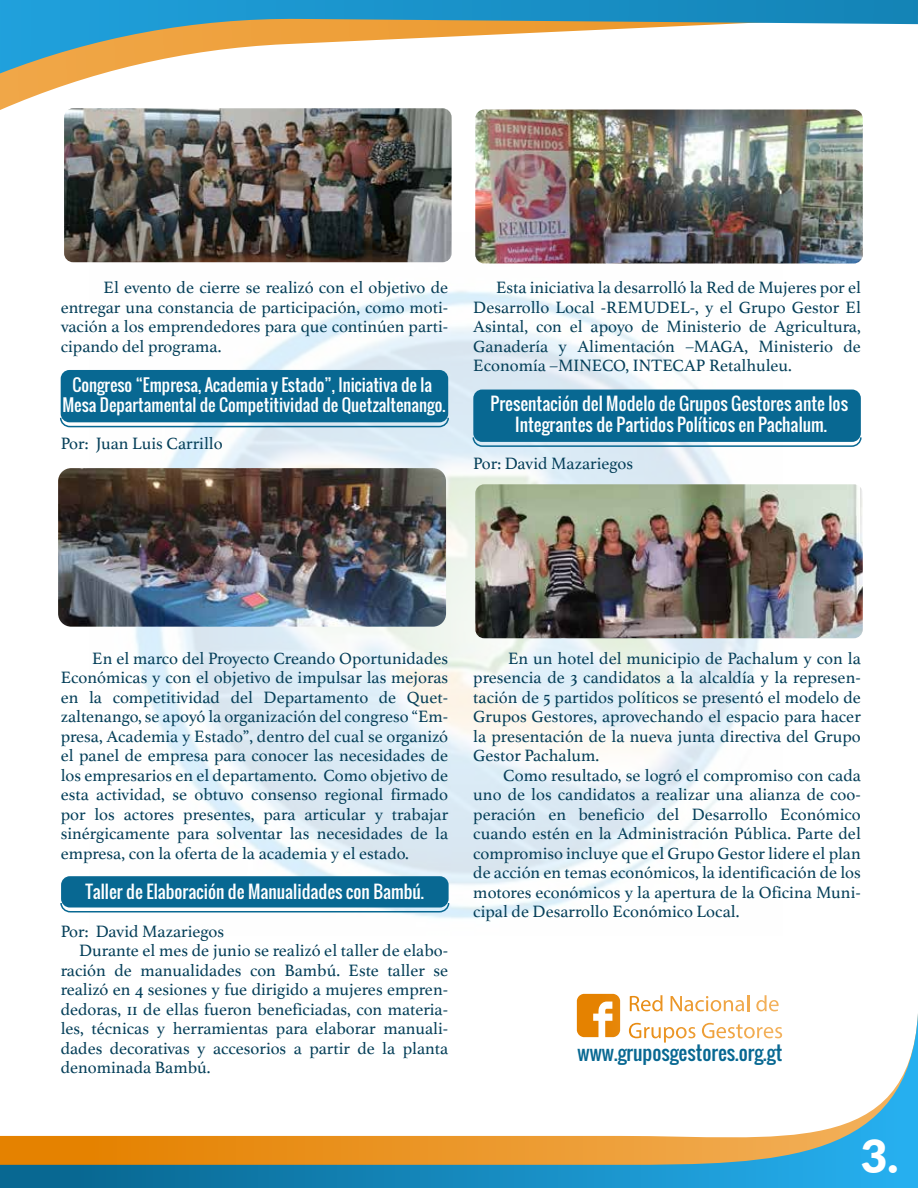
<style>
.page{position:relative;width:918px;height:1188px;background:#fff}
.page>*{position:absolute;margin:0;border:0;box-sizing:border-box;transform-origin:0 0}
.t1{font:900 45.9px "Lato";color:#fff}
.t2{font:19.5px "Oswald";color:#086892}
.t3{font:17.25px/19.5px "Athelas";color:#053f59;text-align:justify}
.t4{font:17.25px/20.7px "Oswald";color:#fff;text-align:center}
.t5{font:16.5px/19.8px "Oswald";color:#fff;text-align:center}
</style>
<div class="page">
<img style="left:90px;top:262px;width:692px;height:657px">
<svg style="left:577px;top:994px;width:43px;height:19px"></svg>
<svg style="left:630px;top:995px;width:33px;height:16px"></svg>
<svg style="left:671px;top:995px;width:78px;height:16px"></svg>
<svg style="left:756px;top:995px;width:23px;height:16px"></svg>
<img style="left:58px;top:468px;width:388px;height:159px">
<img style="left:64px;top:110px;width:388px;height:152px">
<div style="left:61px;top:876px;width:388px;height:32px;background:#086892;border-radius:9px"></div>
<svg style="left:60px;top:902px;width:390px;height:11px"></svg>
<div style="left:473px;top:390px;width:388px;height:52px;background:#086892;border-radius:9px"></div>
<svg style="left:472px;top:436px;width:390px;height:12px"></svg>
<div style="left:61px;top:370px;width:387px;height:52px;background:#086892;border-radius:9px"></div>
<svg style="left:60px;top:416px;width:390px;height:12px"></svg>
<img style="left:475px;top:110px;width:388px;height:154px">
<img style="left:475px;top:484px;width:388px;height:154px">
<svg style="left:0;top:1013px;width:918px;height:175px"></svg>
<svg style="left:0;top:73px;width:856px;height:37px"></svg>
<svg style="left:0;top:0;width:918px;height:73px"></svg>
<p class="t3" style="left:61px;top:277px;width:389px;text-indent:43px">El evento de cierre se realizó con el objetivo de entregar una constancia de participación, como moti&shy;vación a los emprendedores para que continúen parti&shy;cipando del programa.</p>
<p class="t5" style="left:62px;top:375px;width:385px">Congreso “Empresa, Academia y Estado”, Iniciativa de la<br>Mesa Departamental de Competitividad de Quetzaltenango.</p>
<p class="t3" style="left:61px;top:433px;width:163px">Por: Juan Luis Carrillo</p>
<p class="t3" style="left:473px;top:278px;width:389px;text-indent:23px">Esta iniciativa la desarrolló la Red de Mujeres por el Desarrollo Local -REMUDEL-, y el Grupo Gestor El Asintal, con el apoyo de Ministerio de Agricultura, Ganadería y Alimentación –MAGA, Ministerio de Economía –MINECO, INTECAP Retalhuleu.</p>
<p class="t4" style="left:491px;top:394px;width:359px">Presentación del Modelo de Grupos Gestores ante los<br>Integrantes de Partidos Políticos en Pachalum.</p>
<p class="t3" style="left:473px;top:453px;width:161px">Por: David Mazariegos</p>
<p class="t3" style="left:61px;top:648px;width:389px;text-indent:32px">En el marco del Proyecto Creando Oportunidades Económicas y con el objetivo de impulsar las mejoras en la competitividad del Departamento de Quet&shy;zaltenango, se apoyó la organización del congreso “Em&shy;presa, Academia y Estado”, dentro del cual se organizó el panel de empresa para conocer las necesidades de los empresarios en el departamento. Como objetivo de esta actividad, se obtuvo consenso regional firmado por los actores presentes, para articular y trabajar sinérgicamente para solventar las necesidades de la empresa, con la oferta de la academia y el estado.</p>
<p class="t4" style="left:86px;top:881px;width:340px">Taller de Elaboración de Manualidades con Bambú.</p>
<p class="t3" style="left:61px;top:921px;width:165px">Por: David Mazariegos</p>
<p class="t3" style="left:79px;top:940px;width:371px">Durante el mes de junio se realizó el taller de elabo-</p>
<p class="t3" style="left:61px;top:960px;width:389px">ración de manualidades con Bambú. Este taller se</p>
<p class="t3" style="left:61px;top:979px;width:389px">realizó en 4 sesiones y fue dirigido a mujeres empren-</p>
<p class="t3" style="left:61px;top:999px;width:389px">dedoras, 11 de ellas fueron beneficiadas, con materia-</p>
<p class="t3" style="left:61px;top:1018px;width:389px">les, técnicas y herramientas para elaborar manuali-</p>
<p class="t3" style="left:61px;top:1038px;width:389px">dades decorativas y accesorios a partir de la planta</p>
<p class="t3" style="left:61px;top:1057px;width:151px">denominada Bambú.</p>
<p class="t3" style="left:473px;top:648px;width:389px;text-indent:35px">En un hotel del municipio de Pachalum y con la presencia de 3 candidatos a la alcaldía y la represen&shy;tación de 5 partidos políticos se presentó el modelo de Grupos Gestores, aprovechando el espacio para hacer la presentación de la nueva junta directiva del Grupo Gestor Pachalum.</p>
<p class="t3" style="left:473px;top:765px;width:389px;text-indent:30px">Como resultado, se logró el compromiso con cada uno de los candidatos a realizar una alianza de coo&shy;peración en beneficio del Desarrollo Económico cuando estén en la Administración Pública. Parte del compromiso incluye que el Grupo Gestor lidere el plan de acción en temas económicos, la identificación de los motores económicos y la apertura de la Oficina Muni&shy;cipal de Desarrollo Económico Local.</p>
<p class="t2" style="left:578px;top:1038px;width:206px">www.gruposgestores.org.gt</p>
<h1 class="t1" style="left:861px;top:1121px;width:39px">3.</h1>
</div>
